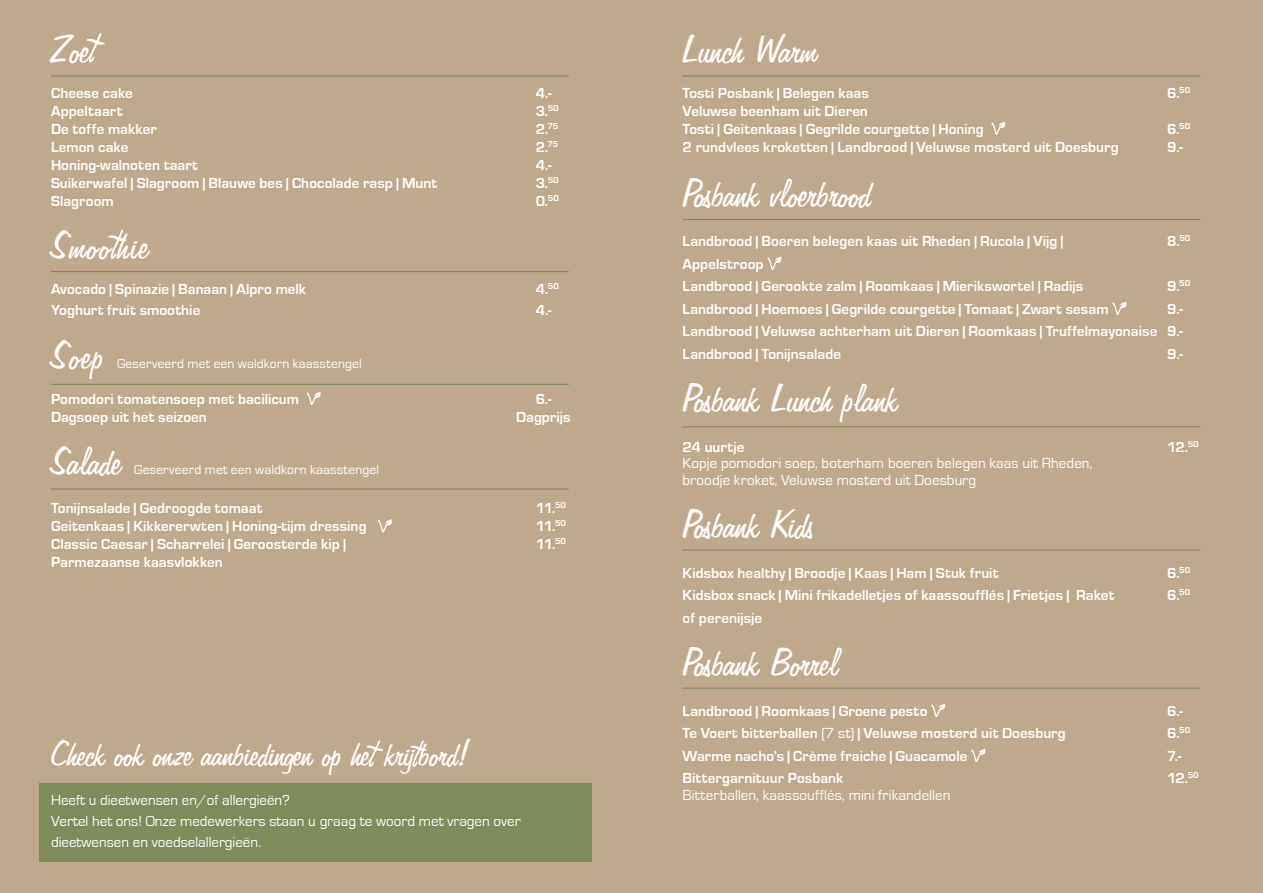
<style>
.page{position:relative;width:1263px;height:893px;background:#bea98e}
.page>*{position:absolute;margin:0;border:0;box-sizing:border-box;transform-origin:0 0}
.t1{font:45px "Fangtasia";color:#fff}
.t2{font:40.5px "Fangtasia";color:#fff}
.t3{font:700 15px/22.5px "Eurostile";letter-spacing:.005em;color:#fff}
.t4{font:15px/21px "Eurostile";color:#fff}
.t5{font:13.5px "Eurostile";letter-spacing:.01em;color:#fff}
.s1{font-weight:400}
</style>
<div class="page">
<svg style="left:307px;top:391px;width:14px;height:14px"></svg>
<svg style="left:378px;top:519px;width:14px;height:14px"></svg>
<svg style="left:991px;top:121px;width:14px;height:14px"></svg>
<svg style="left:767px;top:256px;width:15px;height:14px"></svg>
<svg style="left:1112px;top:301px;width:15px;height:14px"></svg>
<svg style="left:931px;top:703px;width:14px;height:14px"></svg>
<svg style="left:971px;top:748px;width:14px;height:14px"></svg>
<div style="left:39px;top:783px;width:553px;height:78px;background:#7f8b5d"></div>
<svg style="left:86px;top:33px;width:19px;height:29px"></svg>
<svg style="left:108px;top:229px;width:19px;height:30px"></svg>
<svg style="left:367px;top:740px;width:16px;height:27px"></svg>
<svg style="left:410px;top:740px;width:17px;height:27px"></svg>
<hr style="left:51px;top:75px;width:518px;height:2px;background:#808b5c">
<hr style="left:682px;top:75px;width:518px;height:2px;background:#808b5c">
<hr style="left:682px;top:219px;width:518px;height:1px;background:#808b5c">
<hr style="left:682px;top:426px;width:518px;height:1px;background:#808b5c">
<hr style="left:682px;top:549px;width:518px;height:1px;background:#808b5c">
<hr style="left:682px;top:688px;width:518px;height:1px;background:#808b5c">
<hr style="left:51px;top:271px;width:518px;height:1px;background:#808b5c">
<hr style="left:51px;top:384px;width:518px;height:1px;background:#808b5c">
<hr style="left:51px;top:488px;width:518px;height:2px;background:#808b5c">
<h1 class="t1" style="left:51px;top:26px;width:41px">Zoe</h1>
<p class="t3" style="left:51px;top:82px;width:83px">Cheese cake</p>
<p class="t3" style="left:536px;top:82px;width:17px">4.-</p>
<p class="t3" style="left:51px;top:100px;width:73px">Appeltaart</p>
<p class="t3" style="left:536px;top:100px;width:24px">3.<sup>50</sup></p>
<p class="t3" style="left:51px;top:118px;width:107px">De toffe makker</p>
<p class="t3" style="left:536px;top:118px;width:24px">2.<sup>75</sup></p>
<p class="t3" style="left:51px;top:136px;width:79px">Lemon cake</p>
<p class="t3" style="left:536px;top:136px;width:24px">2.<sup>75</sup></p>
<p class="t3" style="left:51px;top:154px;width:149px">Honing-walnoten taart</p>
<p class="t3" style="left:536px;top:154px;width:17px">4.-</p>
<p class="t3" style="left:51px;top:172px;width:388px">Suikerwafel | Slagroom | Blauwe bes | Chocolade rasp | Munt</p>
<p class="t3" style="left:536px;top:172px;width:24px">3.<sup>50</sup></p>
<p class="t3" style="left:51px;top:190px;width:64px">Slagroom</p>
<p class="t3" style="left:536px;top:190px;width:25px">0.<sup>50</sup></p>
<h1 class="t1" style="left:51px;top:222px;width:100px">Smoo hie</h1>
<p class="t3" style="left:51px;top:278px;width:257px">Avocado | Spinazie | Banaan | Alpro melk</p>
<p class="t3" style="left:536px;top:278px;width:25px">4.<sup>50</sup></p>
<p class="t3" style="left:51px;top:299px;width:151px">Yoghurt fruit smoothie</p>
<p class="t3" style="left:536px;top:299px;width:17px">4.-</p>
<h1 class="t1" style="left:51px;top:332px;width:55px">Soep</h1>
<p class="t5" style="left:117px;top:356px;width:246px">Geserveerd met een waldkorn kaasstengel</p>
<p class="t3" style="left:51px;top:388px;width:250px">Pomodori tomatensoep met bacilicum</p>
<p class="t3" style="left:536px;top:388px;width:17px">6.-</p>
<p class="t3" style="left:51px;top:406px;width:157px">Dagsoep uit het seizoen</p>
<p class="t3" style="left:516px;top:406px;width:56px">Dagprijs</p>
<h1 class="t1" style="left:51px;top:438px;width:72px">Salade</h1>
<p class="t5" style="left:134px;top:462px;width:246px">Geserveerd met een waldkorn kaasstengel</p>
<p class="t3" style="left:51px;top:497px;width:213px">Tonijnsalade | Gedroogde tomaat</p>
<p class="t3" style="left:536px;top:497px;width:32px">11.<sup>50</sup></p>
<p class="t3" style="left:51px;top:515px;width:317px">Geitenkaas | Kikkererwten | Honing-tijm dressing</p>
<p class="t3" style="left:536px;top:515px;width:32px">11.<sup>50</sup></p>
<p class="t3" style="left:51px;top:533px;width:296px">Classic Caesar | Scharrelei | Geroosterde kip |</p>
<p class="t3" style="left:536px;top:533px;width:32px">11.<sup>50</sup></p>
<p class="t3" style="left:51px;top:551px;width:173px">Parmezaanse kaasvlokken</p>
<h2 class="t2" style="left:51px;top:733px;width:420px">Check ook onze aanbiedingen op he krijbord!</h2>
<p class="t4" style="left:51px;top:790px;width:471px">Heeft u dieetwensen en/of allergieën?<br>Vertel het ons! Onze medewerkers staan u graag te woord met vragen over dieetwensen en voedselallergieën.</p>
<h1 class="t1" style="left:682px;top:26px;width:137px">Lunch Warm</h1>
<p class="t3" style="left:682px;top:82px;width:188px">Tosti Posbank | Belegen kaas</p>
<p class="t3" style="left:1167px;top:82px;width:24px">6.<sup>50</sup></p>
<p class="t3" style="left:682px;top:102px;width:303px;line-height:18px">Veluwse beenham uit Dieren<br>Tosti | Geitenkaas | Gegrilde courgette | Honing</p>
<p class="t3" style="left:1167px;top:118px;width:24px">6.<sup>50</sup></p>
<p class="t3" style="left:682px;top:136px;width:438px">2 rundvlees kroketten | Landbrood | Veluwse mosterd uit Doesburg</p>
<p class="t3" style="left:1167px;top:136px;width:17px">9.-</p>
<h1 class="t1" style="left:682px;top:170px;width:191px">Posbank vloerbrood</h1>
<p class="t3" style="left:682px;top:230px;width:382px">Landbrood | Boeren belegen kaas uit Rheden | Rucola | Vijg |</p>
<p class="t3" style="left:1167px;top:230px;width:25px">8.<sup>50</sup></p>
<p class="t3" style="left:682px;top:253px;width:402px">Appelstroop<br>Landbrood | Gerookte zalm | Roomkaas | Mierikswortel | Radijs</p>
<p class="t3" style="left:1167px;top:275px;width:24px">9.<sup>50</sup></p>
<p class="t3" style="left:682px;top:298px;width:428px">Landbrood | Hoemoes | Gegrilde courgette | Tomaat | Zwart sesam</p>
<p class="t3" style="left:682px;top:298px;width:502px;text-align:justify;text-indent:485px">9.- Landbrood | Veluwse achterham uit Dieren | Roomkaas | Truffelmayonaise 9.- Landbrood | Tonijnsalade</p>
<p class="t3" style="left:1167px;top:343px;width:17px">9.-</p>
<h1 class="t1" style="left:682px;top:375px;width:218px">Posbank Lunch plank</h1>
<p class="t3" style="left:682px;top:436px;width:63px">24 uurtje</p>
<p class="t3" style="left:1167px;top:436px;width:33px">12.<sup>50</sup></p>
<p class="t4" style="left:682px;top:455px;width:411px;line-height:16.5px">Kopje pomodori soep, boterham boeren belegen kaas uit Rheden, broodje kroket, Veluwse mosterd uit Doesburg</p>
<h1 class="t1" style="left:682px;top:501px;width:135px">Posbank Kids</h1>
<p class="t3" style="left:682px;top:562px;width:317px">Kidsbox healthy | Broodje | Kaas | Ham | Stuk fruit</p>
<p class="t3" style="left:1167px;top:562px;width:24px">6.<sup>50</sup></p>
<p class="t3" style="left:682px;top:584px;width:433px">Kidsbox snack | Mini frikadelletjes of kaassoufflés | Frietjes | Raket</p>
<p class="t3" style="left:1167px;top:584px;width:24px">6.<sup>50</sup></p>
<p class="t3" style="left:682px;top:607px;width:81px">of perenijsje</p>
<h1 class="t1" style="left:682px;top:639px;width:158px">Posbank Borrel</h1>
<p class="t3" style="left:682px;top:700px;width:246px">Landbrood | Roomkaas | Groene pesto</p>
<p class="t3" style="left:1167px;top:700px;width:17px">6.-</p>
<p class="t3" style="left:682px;top:722px;width:385px">Te Voert bitterballen <span class="s1">(7 st)</span> | Veluwse mosterd uit Doesburg</p>
<p class="t3" style="left:1167px;top:722px;width:24px">6.<sup>50</sup></p>
<p class="t3" style="left:682px;top:745px;width:286px">Warme nacho’s | Crème fraiche | Guacamole</p>
<p class="t3" style="left:1167px;top:745px;width:16px">7.-</p>
<p class="t3" style="left:682px;top:767px;width:162px">Bittergarnituur Posbank</p>
<p class="t3" style="left:1167px;top:767px;width:33px">12.<sup>50</sup></p>
<p class="t4" style="left:682px;top:785px;width:269px">Bitterballen, kaassoufflés, mini frikandellen</p>
</div>
